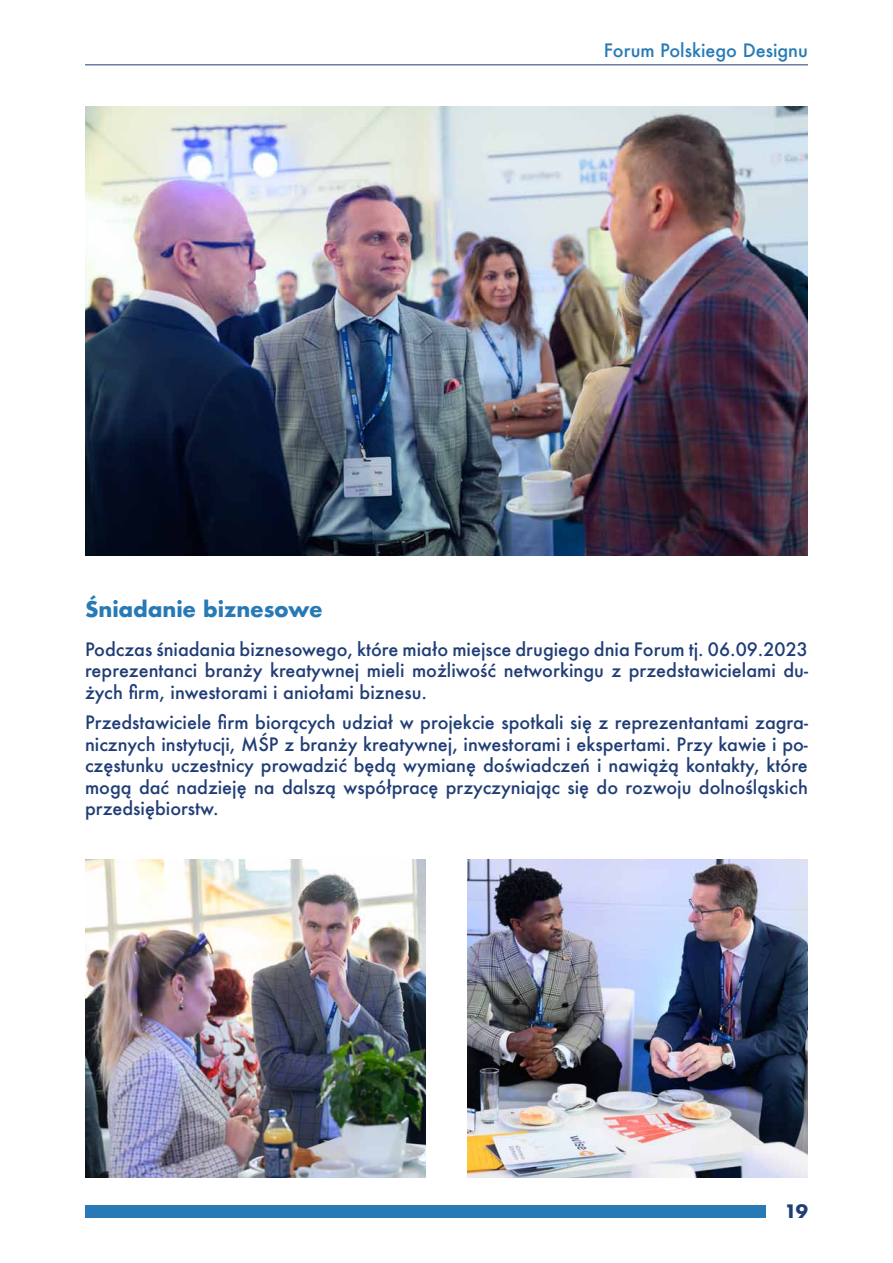
<style>
.page{position:relative;width:893px;height:1263px;background:#fff}
.page>*{position:absolute;margin:0;border:0;box-sizing:border-box;transform-origin:0 0}
.t1{font:700 21px "Futura";letter-spacing:-.005em;color:#287ab6}
.t2{font:500 18px/21.6px "Futura";color:#203d76;text-align:justify}
.t3{font:500 18px "Futura";color:#287ab6}
.t4{font:700 18px "Futura";color:#203d76}
</style>
<div class="page">
<hr style="left:85px;top:64px;width:723px;height:1px;background:#203d76">
<div style="left:85px;top:1205px;width:680px;height:13px;background:#287ab6"></div>
<img style="left:85px;top:106px;width:723px;height:450px">
<img style="left:85px;top:859px;width:340px;height:319px">
<img style="left:468px;top:859px;width:340px;height:319px">
<p class="t3" style="left:604px;top:38px;width:206px">Forum Polskiego Designu</p>
<p class="t1" style="left:85px;top:594px;width:239px">Śniadanie biznesowe</p>
<p class="t2" style="left:85px;top:638px;width:724px">Podczas śniadania biznesowego, które miało miejsce drugiego dnia Forum tj. 06.09.2023 reprezentanci branży kreatywnej mieli możliwość networkingu z przedstawicielami du&shy;żych firm, inwestorami i aniołami biznesu.</p>
<p class="t2" style="left:85px;top:711px;width:724px">Przedstawiciele firm biorących udział w projekcie spotkali się z reprezentantami zagra&shy;nicznych instytucji, MŚP z branży kreatywnej, inwestorami i ekspertami. Przy kawie i po&shy;częstunku uczestnicy prowadzić będą wymianę doświadczeń i nawiążą kontakty, które mogą dać nadzieję na dalszą współpracę przyczyniając się do rozwoju dolnośląskich przedsiębiorstw.</p>
<p class="t4" style="left:784px;top:1198px;width:25px">19</p>
</div>
